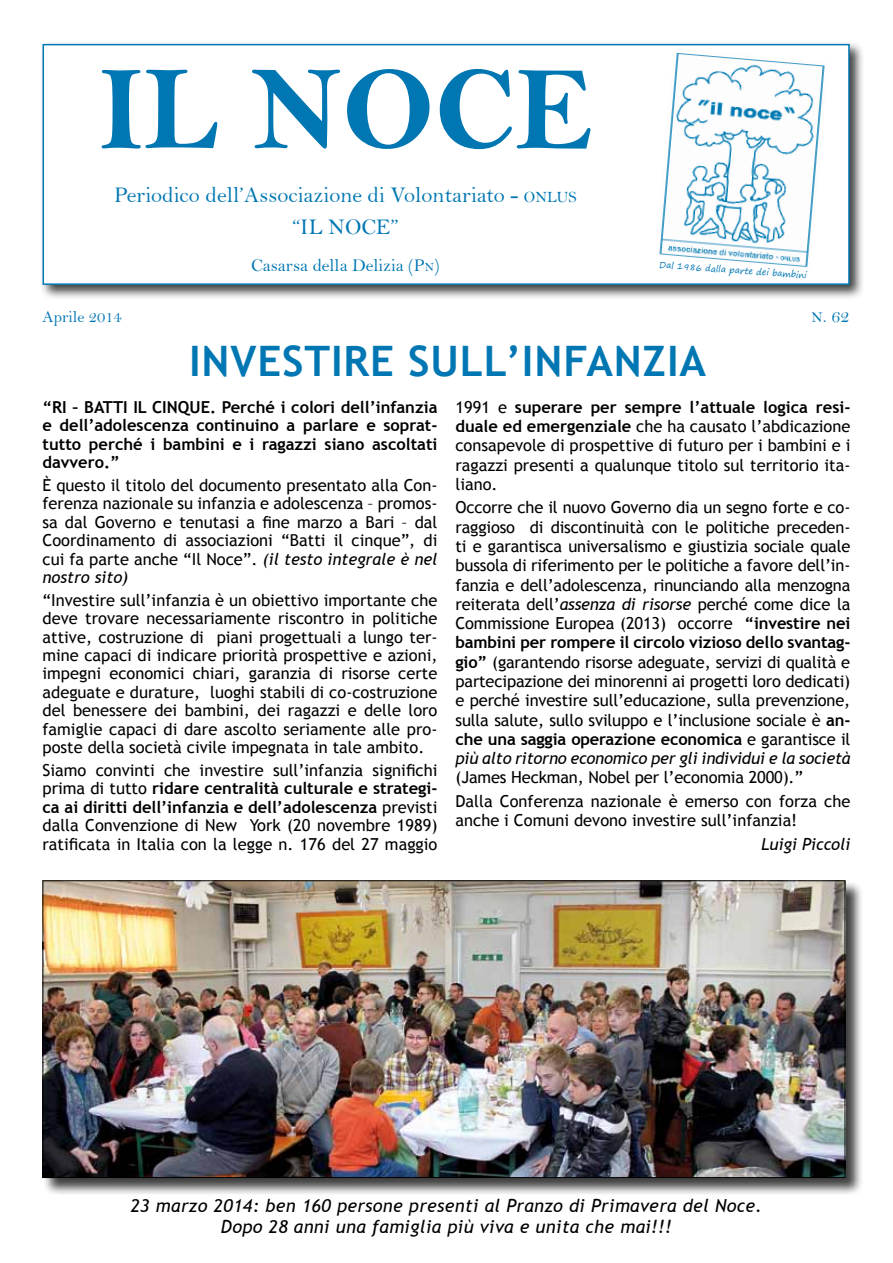
<style>
.page{position:relative;width:893px;height:1263px;background:#fff}
.page>*{position:absolute;margin:0;border:0;box-sizing:border-box;transform-origin:0 0}
.t1{font:120px "Bell MT Bold";color:#0077b3}
.t2{font:700 42px "Trebuchet MS";letter-spacing:.02em;color:#0077b3}
.t3{font:22.5px/31.8px "Bell";color:#0077b3;text-align:center}
.t4{font:italic 18px/21px "Trebuchet MS";letter-spacing:.02em;color:#000;text-align:center}
.t5{font:18px "Bell";color:#0077b3}
.t6{font:16.5px/18.5px "Trebuchet MS";color:#000;text-align:justify}
.t7{font:700 16.5px/18.5px "Trebuchet MS";color:#000;text-align:justify}
.t8{font:italic 16.5px "Trebuchet MS";color:#000}
.t9{font:16.5px "Bell";color:#0077b3}
.t10{font:9px "Segoe Print";color:#0077b3;scale:.95 1}
.s1{font-size:15.75px}
.s2{font-style:inherit}
.s3{font-size:12.6px}
.s4{font-size:15px}
.s5{font-style:italic}
.s6{font-weight:700}
</style>
<div class="page">
<div style="left:40px;top:41px;width:825px;height:259px;background:#000;opacity:.75"></div>
<div style="left:43px;top:44px;width:807px;height:241px;background:#fff;border:2px solid #0077b3"></div>
<img style="left:659px;top:52px;width:166px;height:215px">
<div style="left:42px;top:880px;width:821px;height:316px;background:#000;opacity:.75"></div>
<img style="left:45px;top:882px;width:798px;height:294px">
<h1 class="t1" style="left:98px;top:38px;width:497px">IL NOCE</h1>
<h3 class="t3" style="left:114px;top:179px;width:464px">Periodico dell’Associazione di Volontariato - <span class="s1">ONLUS </span>“IL NOCE”</h3>
<p class="t5" style="left:251px;top:254px;width:190px">Casarsa della Delizia (<span class="s2">P</span><span class="s3">N</span>)</p>
<p class="t10" style="left:660px;top:257px;width:157px;rotate:4deg">Dal 1986 dalla parte dei bambini</p>
<p class="t9" style="left:43px;top:307px;width:81px">Aprile 2014</p>
<p class="t5" style="left:812px;top:306px;width:39px"><span class="s4">N</span>. 62</p>
<h2 class="t2" style="left:189px;top:335px;width:518px">INVESTIRE SULL’INFANZIA</h2>
<p class="t7" style="left:43px;top:398px;width:396px">“RI – BATTI IL CINQUE. Perché i colori dell’infanzia e dell’adolescenza continuino a parlare e soprat&shy;tutto perché i bambini e i ragazzi siano ascoltati davvero.”</p>
<p class="t6" style="left:43px;top:476px;width:396px">È questo il titolo del documento presentato alla Con&shy;ferenza nazionale su infanzia e adolescenza – promos&shy;sa dal Governo e tenutasi a fine marzo a Bari – dal Coordinamento di associazioni “Batti il cinque”, di cui fa parte anche “Il Noce”. <span class="s5">(il testo integrale è nel nostro sito)</span></p>
<p class="t6" style="left:43px;top:591px;width:396px">“Investire sull’infanzia è un obiettivo importante che deve trovare necessariamente riscontro in politiche attive, costruzione di piani progettuali a lungo ter&shy;mine capaci di indicare priorità prospettive e azioni, impegni economici chiari, garanzia di risorse certe adeguate e durature, luoghi stabili di co-costruzione del benessere dei bambini, dei ragazzi e delle loro famiglie capaci di dare ascolto seriamente alle pro&shy;poste della società civile impegnata in tale ambito.</p>
<p class="t6" style="left:43px;top:761px;width:396px">Siamo convinti che investire sull’infanzia significhi prima di tutto <span class="s6">ridare centralità culturale e strategi&shy;ca ai diritti dell’infanzia e dell’adolescenza</span> previsti dalla Convenzione di New York (20 novembre 1989) ratificata in Italia con la legge n. 176 del 27 maggio</p>
<p class="t6" style="left:455px;top:397px;width:396px;line-height:19.4px">1991 e <span class="s6">superare per sempre l’attuale logica resi&shy;duale ed emergenziale</span> che ha causato l’abdicazione consapevole di prospettive di futuro per i bambini e i ragazzi presenti a qualunque titolo sul territorio ita&shy;liano.</p>
<p class="t6" style="left:455px;top:498px;width:396px;line-height:19.4px">Occorre che il nuovo Governo dia un segno forte e co&shy;raggioso di discontinuità con le politiche preceden&shy;ti e garantisca universalismo e giustizia sociale quale bussola di riferimento per le politiche a favore dell’in&shy;fanzia e dell’adolescenza, rinunciando alla menzogna reiterata dell’<span class="s5">assenza di risorse</span> perché come dice la Commissione Europea (2013) occorre <span class="s6">“investire nei bambini per rompere il circolo vizioso dello svantag&shy;gio”</span> (garantendo risorse adeguate, servizi di qualità e partecipazione dei minorenni ai progetti loro dedicati) e perché investire sull’educazione, sulla prevenzione, sulla salute, sullo sviluppo e l’inclusione sociale è <span class="s6">an&shy;che una saggia operazione economica</span> e garantisce il <span class="s5">più alto ritorno economico per gli individui e la società</span></p>
<p class="t6" style="left:455px;top:766px;width:396px;line-height:23.5px">(James Heckman, Nobel per l’economia 2000).”<br>Dalla Conferenza nazionale è emerso con forza che</p>
<p class="t6" style="left:455px;top:811px;width:343px">anche i Comuni devono investire sull’infanzia!</p>
<p class="t8" style="left:761px;top:834px;width:91px">Luigi Piccoli</p>
<p class="t4" style="left:131px;top:1195px;width:633px">23 marzo 2014: ben 160 persone presenti al Pranzo di Primavera del Noce.<br>Dopo 28 anni una famiglia più viva e unita che mai!!!</p>
</div>
